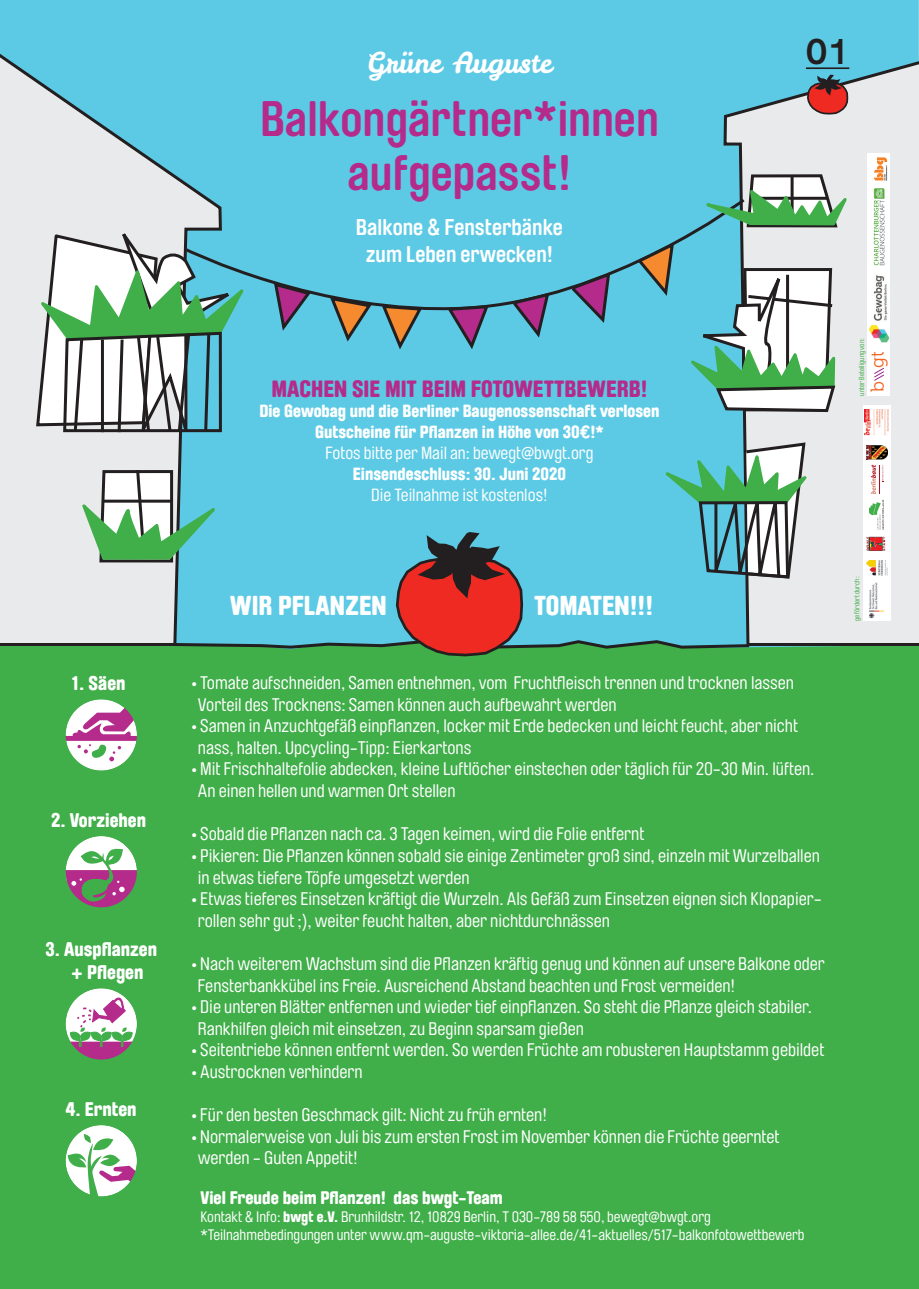
<style>
.page{position:relative;width:919px;height:1289px;background:#fff}
.page>*{position:absolute;margin:0;border:0;box-sizing:border-box;transform-origin:0 0}
.t1{font:700 49.2px/53.8px "Brauer Neue";color:#b42b8b;text-align:center}
.t2{font:500 36.75px "Theinhardt";color:#231f20}
.t3{font:28.5px "Leckerli One";color:#fff}
.t4{font:900 27px "Brauer Neue";color:#fff}
.t5{font:900 23.25px "Brauer Neue";color:#b42b8b}
.t6{font:700 22.5px/27px "Brauer Neue";color:#fff;text-align:center}
.t7{font:900 19.5px/23.4px "Brauer Neue";color:#fff}
.t8{font:18.6px "Museo 300";color:#f36421}
.t9{font:18px/21.6px "Brauer Neue";color:#fff}
.t10{font:900 18px "Brauer Neue";color:#fff}
.t11{font:900 17.4px/20.9px "Brauer Neue";color:#fff;text-align:center}
.t12{font:17.4px "Brauer Neue";color:#fff}
.t13{font:15px/18px "Brauer Neue";color:#fff}
.t14{font:7.2px "Brauer Neue";color:#40ae49}
.s1{font-weight:900}
</style>
<div class="page">
<div style="left:0;top:0;width:918px;height:173px;background:#5dcae5"></div>
<div style="left:0;top:647px;width:918px;height:641px;background:#40ae49"></div>
<svg style="left:722px;top:50px;width:196px;height:597px;background:#cadfe5"></svg>
<svg style="left:0;top:31px;width:223px;height:616px;background:#a6d8e5"></svg>
<hr style="left:805px;top:67px;width:44px;height:2px;background:#231f20">
<svg style="left:806px;top:74px;width:43px;height:41px;background:#9f5c5e"></svg>
<div style="left:862px;top:405px;width:28px;height:216px;background:#fff"></div>
<svg style="left:869px;top:500px;width:14px;height:29px"></svg>
<img style="left:866px;top:445px;width:21px;height:14px">
<img style="left:864px;top:409px;width:24px;height:26px">
<img style="left:869px;top:582px;width:14px;height:36px">
<img style="left:866px;top:560px;width:20px;height:15px">
<div style="left:867px;top:348px;width:23px;height:48px;background:#fff"></div>
<svg style="left:874px;top:367px;width:10px;height:14px"></svg>
<div style="left:867px;top:271px;width:23px;height:79px;background:#fff"></div>
<img style="left:868px;top:275px;width:21px;height:67px">
<div style="left:867px;top:180px;width:23px;height:93px;background:#fff"></div>
<svg style="left:873px;top:188px;width:11px;height:77px"></svg>
<div style="left:65px;top:699px;width:72px;height:71px;background:#fff;border-radius:50%"></div>
<svg style="left:66px;top:706px;width:70px;height:55px"></svg>
<div style="left:49px;top:683px;width:104px;height:103px;border:16px solid #40ae49;border-radius:50%"></div>
<svg style="left:65px;top:1124px;width:72px;height:72px"></svg>
<svg style="left:68px;top:1133px;width:73px;height:64px"></svg>
<div style="left:49px;top:1108px;width:104px;height:104px;border:16px solid #40ae49;border-radius:50%"></div>
<div style="left:65px;top:836px;width:72px;height:71px;background:#fff;border-radius:50%"></div>
<svg style="left:66px;top:847px;width:73px;height:61px"></svg>
<div style="left:49px;top:820px;width:104px;height:103px;border:16px solid #40ae49;border-radius:50%"></div>
<div style="left:65px;top:988px;width:72px;height:71px;background:#fff;border-radius:50%"></div>
<svg style="left:68px;top:997px;width:66px;height:61px"></svg>
<div style="left:49px;top:972px;width:104px;height:103px;border:16px solid #40ae49;border-radius:50%"></div>
<svg style="left:33px;top:173px;width:823px;height:491px;background:#7fc2ca"></svg>
<div style="left:867px;top:154px;width:23px;height:30px;background:#fff"></div>
<svg style="left:873px;top:157px;width:14px;height:23px"></svg>
<svg style="left:883px;top:465px;width:1px;height:17px"></svg>
<svg style="left:871px;top:464px;width:12px;height:30px"></svg>
<svg style="left:866px;top:536px;width:20px;height:15px"></svg>
<p class="t7" style="left:72px;top:671px;width:55px">1. Säen</p>
<p class="t7" style="left:51px;top:808px;width:96px">2. Vorziehen</p>
<p class="t7" style="left:71px;top:937px;width:87px;text-indent:-26px">3. Auspflanzen + Pflegen</p>
<p class="t7" style="left:66px;top:1097px;width:72px">4. Ernten</p>
<h3 class="t3" style="left:367px;top:44px;width:186px">Grüne Auguste</h3>
<h1 class="t1" style="left:260px;top:92px;width:400px">Balkongärtner*innen aufgepasst!</h1>
<p class="t6" style="left:356px;top:214px;width:209px">Balkone &amp; Fensterbänke zum Leben erwecken!</p>
<h2 class="t2" style="left:805px;top:30px;width:45px">01</h2>
<p class="t5" style="left:271px;top:375px;width:377px">MACHEN SIE MIT BEIM FOTOWETTBEWERB!</p>
<p class="t11" style="left:259px;top:401px;width:401px">Die Gewobag und die Berliner Baugenossenschaft verlosen<br>Gutscheine für Pflanzen in Höhe von 30€!*</p>
<p class="t12" style="left:325px;top:443px;width:269px">Fotos bitte per Mail an: bewegt@bwgt.org</p>
<p class="t11" style="left:353px;top:464px;width:215px">Einsendeschluss: 30. Juni 2020</p>
<p class="t12" style="left:371px;top:485px;width:178px">Die Teilnahme ist kostenlos!</p>
<p class="t14" style="left:857px;top:396px;width:59px;rotate:-90deg">unter Beteiligung von:</p>
<p class="t8" style="left:867px;top:368px;width:19px;rotate:-90deg">gt</p>
<p class="t8" style="left:867px;top:392px;width:12px;rotate:-90deg">b</p>
<h3 class="t4" style="left:230px;top:589px;width:158px">WIR PFLANZEN</h3>
<h3 class="t4" style="left:534px;top:589px;width:120px">TOMATEN!!!</h3>
<p class="t9" style="left:198px;top:672px;width:597px;text-indent:-6px">• Tomate aufschneiden, Samen entnehmen, vom Fruchtfleisch trennen und trocknen lassen<br>Vorteil des Trocknens: Samen können auch aufbewahrt werden</p>
<p class="t9" style="left:198px;top:715px;width:601px;text-indent:-6px">• Samen in Anzuchtgefäß einpflanzen, locker mit Erde bedecken und leicht feucht, aber nicht nass, halten. Upcycling-Tipp: Eierkartons</p>
<p class="t9" style="left:198px;top:758px;width:618px;text-indent:-6px">• Mit Frischhaltefolie abdecken, kleine Luftlöcher einstechen oder täglich für 20-30 Min. lüften.<br>An einen hellen und warmen Ort stellen</p>
<p class="t9" style="left:191px;top:823px;width:454px">• Sobald die Pflanzen nach ca. 3 Tagen keimen, wird die Folie entfernt</p>
<p class="t9" style="left:198px;top:845px;width:623px;text-indent:-6px">• Pikieren: Die Pflanzen können sobald sie einige Zentimeter groß sind, einzeln mit Wurzelballen in etwas tiefere Töpfe umgesetzt werden</p>
<p class="t9" style="left:198px;top:888px;width:625px;text-indent:-6px">• Etwas tieferes Einsetzen kräftigt die Wurzeln. Als Gefäß zum Einsetzen eignen sich Klopapier&shy;rollen sehr gut ;), weiter feucht halten, aber nichtdurchnässen</p>
<p class="t9" style="left:198px;top:953px;width:628px;text-indent:-6px">• Nach weiterem Wachstum sind die Pflanzen kräftig genug und können auf unsere Balkone oder<br>Fensterbankkübel ins Freie. Ausreichend Abstand beachten und Frost vermeiden!</p>
<p class="t9" style="left:198px;top:996px;width:615px;text-indent:-6px">• Die unteren Blätter entfernen und wieder tief einpflanzen. So steht die Pflanze gleich stabiler.<br>Rankhilfen gleich mit einsetzen, zu Beginn sparsam gießen</p>
<p class="t9" style="left:191px;top:1039px;width:634px">• Seitentriebe können entfernt werden. So werden Früchte am robusteren Hauptstamm gebildet</p>
<p class="t9" style="left:191px;top:1061px;width:173px">• Austrocknen verhindern</p>
<p class="t9" style="left:191px;top:1104px;width:357px">• Für den besten Geschmack gilt: Nicht zu früh ernten!</p>
<p class="t9" style="left:198px;top:1126px;width:583px;text-indent:-6px">• Normalerweise von Juli bis zum ersten Frost im November können die Früchte geerntet werden - Guten Appetit!</p>
<p class="t10" style="left:200px;top:1187px;width:304px">Viel Freude beim Pflanzen! das bwgt-Team</p>
<p class="t13" style="left:200px;top:1207px;width:605px">Kontakt &amp; Info: <span class="s1">bwgt e.V.</span> Brunhildstr. 12, 10829 Berlin, T 030-789 58 550, bewegt@bwgt.org *Teilnahmebedingungen unter www.qm-auguste-viktoria-allee.de/41-aktuelles/517-balkonfotowettbewerb</p>
<p class="t14" style="left:853px;top:620px;width:46px;rotate:-90deg">gefördert durch:</p>
</div>
